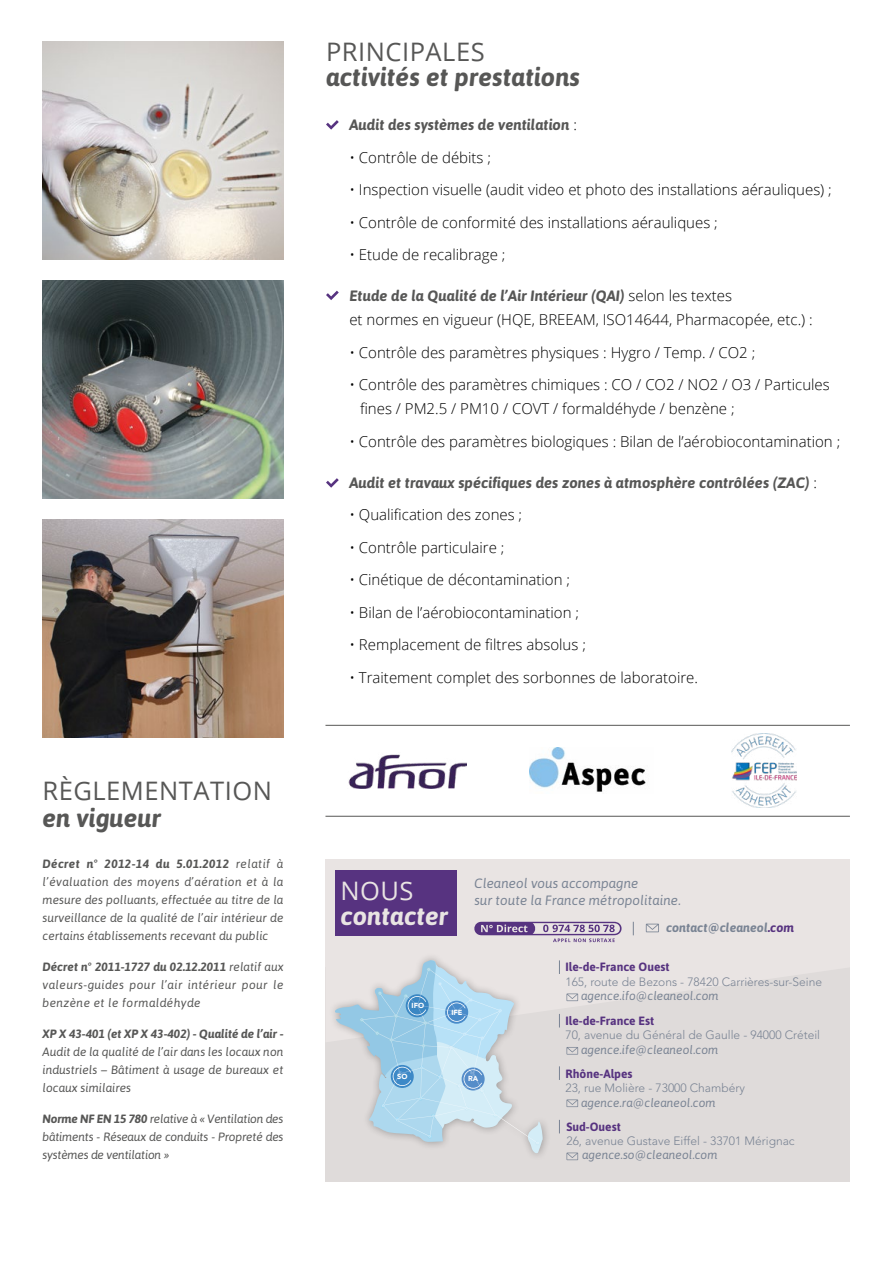
<style>
.page{position:relative;width:893px;height:1263px;background:#fff}
.page>*{position:absolute;margin:0;border:0;box-sizing:border-box;transform-origin:0 0}
.t1{font:italic 700 25.5px "Asap";color:#575756}
.t2{font:25.5px "Open Sans";letter-spacing:.02em;color:#575756}
.t3{font:italic 700 25.5px "Asap";color:#e9e4e3}
.t4{font:25.5px "Open Sans";color:#e9e4e3}
.t5{font:300 15px/24px "Open Sans";color:#000}
.t6{font:italic 700 15px "Asap";color:#575756}
.t7{font:italic 13.5px/16.2px "Asap";color:#7a8494}
.t8{font:italic 700 12.45px "Asap";color:#7a8494}
.t9{font:italic 12px/18px "Asap";color:#575756;text-align:justify}
.t10{font:300 12px "Avenir LT Std";color:#7a8494}
.t11{font:italic 12px "Asap";color:#7a8494}
.t12{font:700 12px "Asap";color:#573380}
.t13{font:italic 700 12px "Asap";color:#575756}
.t14{font:900 7.35px "Avenir";color:#fff}
.s1{font-weight:700}
.s2{font-family:"Open Sans";font-weight:300;font-style:normal;color:#000}
.s3{color:#573380}
</style>
<div class="page">
<img style="left:43px;top:41px;width:240px;height:218px">
<img style="left:43px;top:520px;width:240px;height:218px">
<svg style="left:326px;top:120px;width:13px;height:10px"></svg>
<svg style="left:326px;top:291px;width:13px;height:9px"></svg>
<svg style="left:326px;top:478px;width:13px;height:10px"></svg>
<img style="left:43px;top:281px;width:240px;height:217px">
<hr style="left:325px;top:725px;width:525px;height:1px;background:#575756">
<hr style="left:325px;top:816px;width:525px;height:1px;background:#575756">
<img style="left:348px;top:754px;width:118px;height:35px">
<img style="left:529px;top:747px;width:117px;height:45px">
<img style="left:732px;top:733px;width:65px;height:75px">
<div style="left:325px;top:875px;width:525px;height:307px;background:#dfdbda"></div>
<div style="left:325px;top:859px;width:525px;height:108px;background:#e9e4e3"></div>
<svg style="left:474px;top:922px;width:148px;height:20px"></svg>
<div style="left:335px;top:870px;width:122px;height:65px;background:#573380"></div>
<svg style="left:633px;top:922px;width:1px;height:13px"></svg>
<svg style="left:559px;top:960px;width:1px;height:14px"></svg>
<svg style="left:559px;top:1014px;width:1px;height:13px"></svg>
<svg style="left:559px;top:1066px;width:1px;height:14px"></svg>
<svg style="left:559px;top:1120px;width:1px;height:13px"></svg>
<svg style="left:566px;top:993px;width:12px;height:8px"></svg>
<svg style="left:646px;top:924px;width:13px;height:8px"></svg>
<svg style="left:566px;top:1047px;width:12px;height:7px"></svg>
<svg style="left:566px;top:1099px;width:12px;height:8px"></svg>
<svg style="left:566px;top:1152px;width:12px;height:8px"></svg>
<div style="left:327px;top:952px;width:224px;height:209px;background:#dfdbda"></div>
<svg style="left:335px;top:960px;width:208px;height:193px"></svg>
<h1 class="t2" style="left:43px;top:773px;width:231px">RÈGLEMENTATION</h1>
<h1 class="t1" style="left:43px;top:803px;width:120px">en vigueur</h1>
<p class="t9" style="left:43px;top:855px;width:242px"><span class="s1">Décret n° 2012-14 du 5.01.2012</span> relatif à l’évaluation des moyens d’aération et à la mesure des polluants, effectuée au titre de la surveillance de la qualité de l’air intérieur de certains établissements recevant du public</p>
<p class="t9" style="left:43px;top:958px;width:242px"><span class="s1">Décret n° 2011-1727 du 02.12.2011</span> relatif aux valeurs-guides pour l’air intérieur pour le benzène et le formaldéhyde</p>
<p class="t13" style="left:43px;top:1027px;width:242px">XP X 43-401 (et XP X 43-402) - Qualité de l’air -</p>
<p class="t9" style="left:43px;top:1042px;width:242px">Audit de la qualité de l’air dans les locaux non industriels – Bâtiment à usage de bureaux et locaux similaires</p>
<p class="t9" style="left:43px;top:1109px;width:242px"><span class="s1">Norme NF EN 15 780</span> relative à « Ventilation des bâtiments - Réseaux de conduits - Propreté des systèmes de ventilation »</p>
<h1 class="t2" style="left:326px;top:34px;width:160px">PRINCIPALES</h1>
<h1 class="t1" style="left:326px;top:63px;width:256px">activités et prestations</h1>
<p class="t6" style="left:349px;top:116px;width:229px">Audit des systèmes de ventilation <span class="s2">:</span></p>
<p class="t5" style="left:349px;top:145px;width:143px">• Contrôle de débits ;</p>
<p class="t5" style="left:349px;top:177px;width:484px">• Inspection visuelle (audit video et photo des installations aérauliques) ;</p>
<p class="t5" style="left:349px;top:210px;width:370px">• Contrôle de conformité des installations aérauliques ;</p>
<p class="t5" style="left:349px;top:242px;width:157px">• Etude de recalibrage ;</p>
<p class="t6" style="left:349px;top:287px;width:384px">Etude de la Qualité de l’Air Intérieur (QAI) <span class="s2">selon les textes</span></p>
<p class="t5" style="left:349px;top:307px;width:465px">et normes en vigueur (HQE, BREEAM, ISO14644, Pharmacopée, etc.) :</p>
<p class="t5" style="left:349px;top:340px;width:407px">• Contrôle des paramètres physiques : Hygro / Temp. / CO2 ;</p>
<p class="t5" style="left:360px;top:372px;width:471px;text-indent:-11px">• Contrôle des paramètres chimiques : CO / CO2 / NO2 / O3 / Particules fines / PM2.5 / PM10 / COVT / formaldéhyde / benzène ;</p>
<p class="t5" style="left:349px;top:429px;width:492px">• Contrôle des paramètres biologiques : Bilan de l’aérobiocontamination ;</p>
<p class="t6" style="left:349px;top:474px;width:469px">Audit et travaux spécifiques des zones à atmosphère contrôlées (ZAC) <span class="s2">:</span></p>
<p class="t5" style="left:349px;top:502px;width:174px">• Qualification des zones ;</p>
<p class="t5" style="left:349px;top:535px;width:157px">• Contrôle particulaire ;</p>
<p class="t5" style="left:349px;top:567px;width:222px">• Cinétique de décontamination ;</p>
<p class="t5" style="left:349px;top:600px;width:231px">• Bilan de l’aérobiocontamination ;</p>
<p class="t5" style="left:349px;top:632px;width:238px">• Remplacement de filtres absolus ;</p>
<p class="t5" style="left:349px;top:665px;width:350px">• Traitement complet des sorbonnes de laboratoire.</p>
<h1 class="t4" style="left:340px;top:873px;width:75px">NOUS</h1>
<h1 class="t3" style="left:340px;top:901px;width:109px">contacter</h1>
<p class="t7" style="left:474px;top:875px;width:208px">Cleaneol vous accompagne<br>sur toute la France métropolitaine.</p>
<p class="t8" style="left:666px;top:920px;width:130px">contact@cleaneol<span class="s3">.com</span></p>
<p class="t14" style="left:411px;top:999px;width:14px">IFO</p>
<p class="t14" style="left:451px;top:1006px;width:13px">IFE</p>
<p class="t14" style="left:397px;top:1070px;width:12px">SO</p>
<p class="t14" style="left:468px;top:1072px;width:12px">RA</p>
<p class="t12" style="left:565px;top:960px;width:106px">Ile-de-France Ouest</p>
<p class="t10" style="left:565px;top:975px;width:258px">165, route de Bezons - 78420 Carrières-sur-Seine</p>
<p class="t11" style="left:581px;top:989px;width:139px">agence.ifo@cleaneol.com</p>
<p class="t12" style="left:565px;top:1014px;width:90px">Ile-de-France Est</p>
<p class="t10" style="left:565px;top:1028px;width:256px">70, avenue du Général de Gaulle - 94000 Créteil</p>
<p class="t11" style="left:581px;top:1042px;width:139px">agence.ife@cleaneol.com</p>
<p class="t12" style="left:565px;top:1066px;width:69px">Rhône-Alpes</p>
<p class="t10" style="left:565px;top:1081px;width:181px">23, rue Molière - 73000 Chambéry</p>
<p class="t11" style="left:581px;top:1095px;width:136px">agence.ra@cleaneol.com</p>
<p class="t12" style="left:566px;top:1119px;width:56px">Sud-Ouest</p>
<p class="t10" style="left:566px;top:1134px;width:230px">26, avenue Gustave Eiffel - 33701 Mérignac</p>
<p class="t11" style="left:582px;top:1148px;width:137px">agence.so@cleaneol.com</p>
</div>
